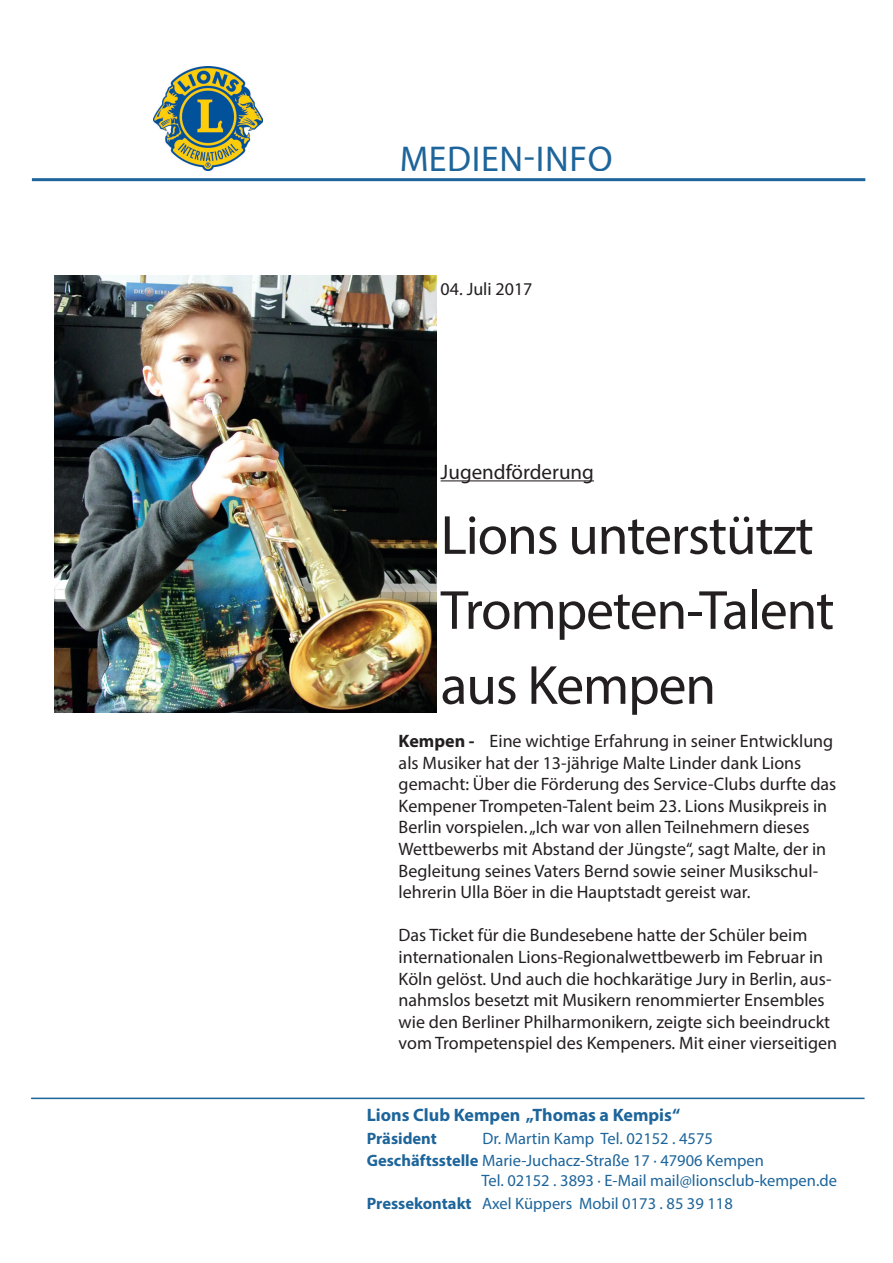
<style>
.page{position:relative;width:893px;height:1263px;background:#fff}
.page>*{position:absolute;margin:0;border:0;box-sizing:border-box;transform-origin:0 0}
.t1{font:55.5px/75px "Myriad Pro";letter-spacing:-.02em;color:#231f20}
.t2{font:36px "Myriad Pro";letter-spacing:.02em;color:#03538f}
.t3{font:21px "Myriad Pro";color:#231f20}
.t4{font:18px/21.6px "Myriad Pro";color:#231f20}
.t5{font:700 18px "Myriad Pro";color:#03538f}
.t6{font:16.5px/22.5px "Myriad Pro";color:#03538f}
.t7{font:700 16.5px "Myriad Pro";color:#03538f}
.s1{font-weight:700}
</style>
<div class="page">
<hr style="left:32px;top:178px;width:833px;height:3px;background:#03538f">
<hr style="left:31px;top:1097px;width:834px;height:2px;background:#03538f">
<hr style="left:441px;top:480px;width:153px;height:1px;background:#231f20">
<img style="left:153px;top:67px;width:109px;height:103px">
<img style="left:54px;top:275px;width:383px;height:438px">
<h2 class="t2" style="left:399px;top:136px;width:215px">MEDIEN-INFO</h2>
<p class="t4" style="left:441px;top:278px;width:93px">04. Juli 2017</p>
<p class="t3" style="left:441px;top:459px;width:155px">Jugendförderung</p>
<h1 class="t1" style="left:441px;top:497px;width:395px">Lions unterstützt<br>Trompeten-Talent aus Kempen</h1>
<p class="t4" style="left:399px;top:730px;width:439px"><span class="s1">Kempen -</span> Eine wichtige Erfahrung in seiner Entwicklung als Musiker hat der 13-jährige Malte Linder dank Lions gemacht: Über die Förderung des Service-Clubs durfte das Kempener Trompeten-Talent beim 23. Lions Musikpreis in Berlin vorspielen. „Ich war von allen Teilnehmern dieses Wettbewerbs mit Abstand der Jüngste“, sagt Malte, der in Begleitung seines Vaters Bernd sowie seiner Musikschul&shy;lehrerin Ulla Böer in die Hauptstadt gereist war.</p>
<p class="t4" style="left:399px;top:924px;width:440px">Das Ticket für die Bundesebene hatte der Schüler beim internationalen Lions-Regionalwettbewerb im Februar in Köln gelöst. Und auch die hochkarätige Jury in Berlin, aus&shy;nahmslos besetzt mit Musikern renommierter Ensembles wie den Berliner Philharmonikern, zeigte sich beeindruckt vom Trompetenspiel des Kempeners. Mit einer vierseitigen</p>
<p class="t5" style="left:367px;top:1103px;width:315px">Lions Club Kempen „Thomas a Kempis“</p>
<p class="t7" style="left:367px;top:1127px;width:72px">Präsident</p>
<p class="t6" style="left:367px;top:1127px;width:399px;text-indent:116px">Dr. Martin Kamp Tel. 02152 . 4575<br><span class="s1">Geschäftsstelle</span> Marie-Juchacz-Straße 17 · 47906 Kempen</p>
<p class="t6" style="left:367px;top:1169px;width:472px;text-indent:115px">Tel. 02152 . 3893 · E-Mail mail@lionsclub-kempen.de<br><span class="s1">Pressekontakt</span> Axel Küppers Mobil 0173 . 85 39 118</p>
</div>
